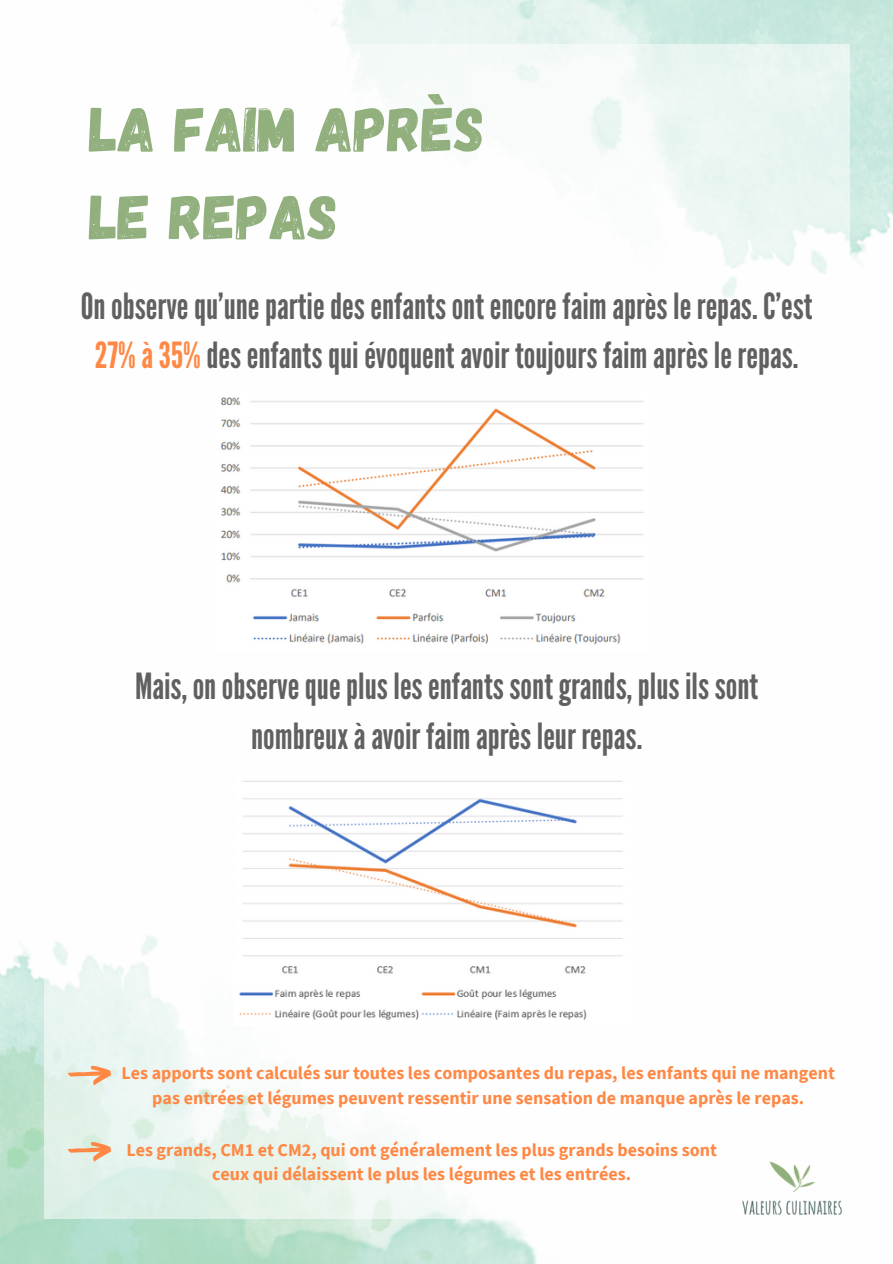
<style>
.page{position:relative;width:893px;height:1264px;background:#fff}
.page>*{position:absolute;margin:0;border:0;box-sizing:border-box;transform-origin:0 0}
.t1{font:63px/87.8px "Gagalin";color:#91b07d}
.t2{font:36px/49.5px "League Gothic";color:#606060;text-align:center}
.t3{font:700 18px/24.8px "Source Sans Pro";color:#ff8845;text-align:center}
.s1{color:#ff8845}
</style>
<div class="page">
<img style="left:331px;top:0;width:561px;height:265px">
<img style="left:0;top:944px;width:537px;height:319px">
<div style="left:44px;top:44px;width:805px;height:1174px;background:#fefefe"></div>
<img style="left:220px;top:397px;width:423px;height:248px">
<svg style="left:67px;top:1064px;width:44px;height:22px"></svg>
<img style="left:239px;top:781px;width:384px;height:239px">
<img style="left:742px;top:1161px;width:100px;height:54px">
<svg style="left:67px;top:1140px;width:44px;height:22px"></svg>
<p class="t1" style="left:89px;top:82px;width:396px">LA FAIM APRÈS<br>LE REPAS</p>
<h2 class="t2" style="left:81px;top:282px;width:733px">Onobservequ’unepartiedesenfantsontencorefaim aprèslerepas.C’est<br><span class="s1">27% à35%</span> desenfantsquiévoquentavoir toujoursfaim aprèslerepas.</h2>
<h2 class="t2" style="left:135px;top:662px;width:624px">Mais,onobservequepluslesenfantssontgrands,plusilssont nombreuxàavoir faim aprèsleur repas.</h2>
<p class="t3" style="left:121px;top:1060px;width:715px">Les apports sont calculés sur toutes les composantes du repas, les enfants qui ne mangent pas entrées et légumes peuvent ressentir une sensation de manque après le repas.</p>
<p class="t3" style="left:126px;top:1136px;width:592px">Les grands, CM1 et CM2, qui ont généralement les plus grands besoins sont ceux qui délaissent le plus les légumes et les entrées.</p>
</div>
